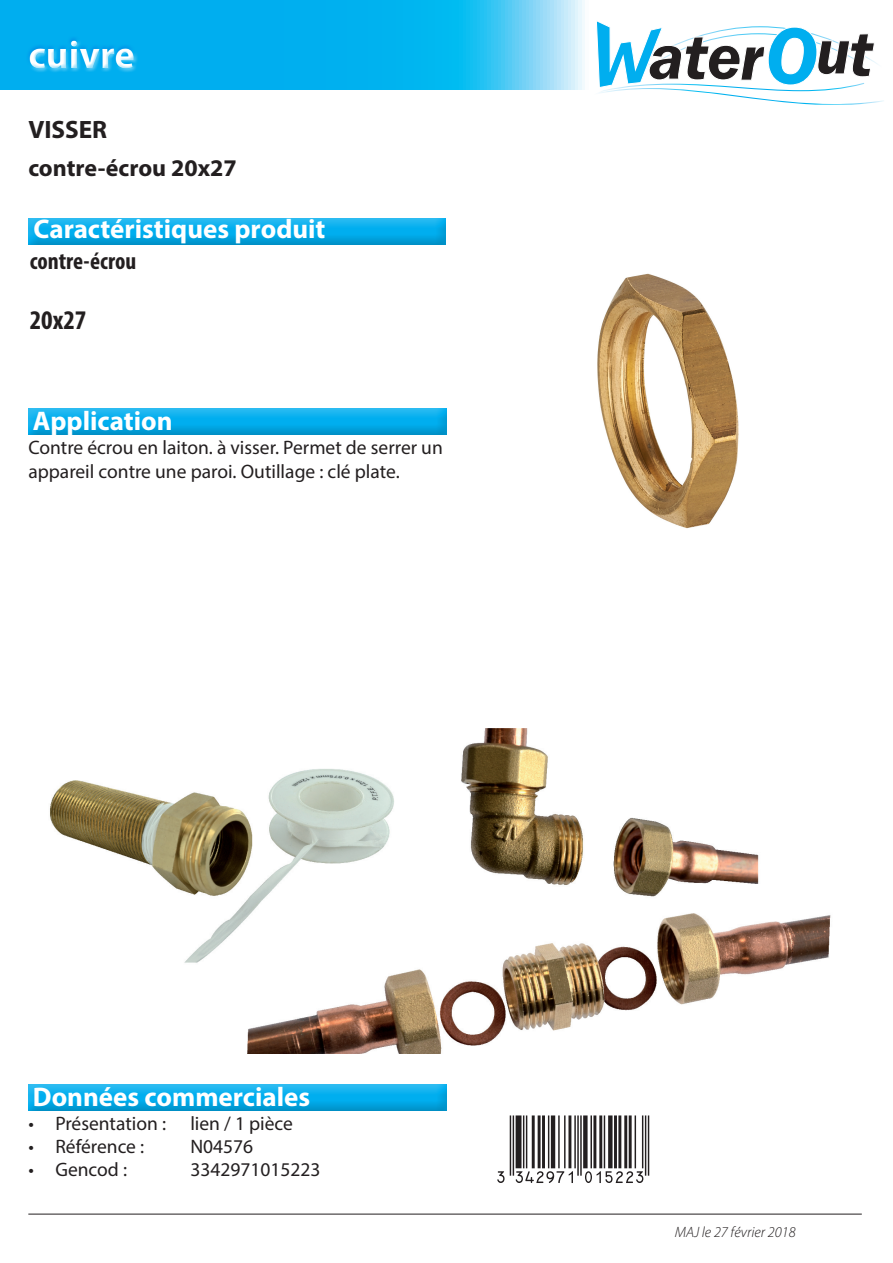
<style>
.page{position:relative;width:893px;height:1263px;background:#fff}
.page>*{position:absolute;margin:0;border:0;box-sizing:border-box;transform-origin:0 0}
.t1{font:700 39px "Myriad Pro";color:#fff}
.t2{font:700 27px "Myriad Pro";color:#fff}
.t3{font:700 condensed 27px "Myriad Pro";color:#231f20}
.t4{font:700 25.2px "Myriad Pro";color:#231f20}
.t5{font:700 24px "Myriad Pro";color:#231f20}
.t6{font:700 condensed 24px "Myriad Pro";color:#231f20}
.t7{font:19.5px/23.4px "Myriad Pro";color:#231f20}
.t8{font:italic 300 15px "Myriad Pro";color:#231f20}
</style>
<div class="page">
<svg style="left:1px;top:1px;width:584px;height:18px;background:#18b7f0"></svg>
<div style="left:26px;top:217px;width:420px;height:30px;background:#231f20;opacity:.75"></div>
<div style="left:0;top:19px;width:609px;height:106px;background:#00aeef;opacity:.75"></div>
<img style="left:597px;top:273px;width:142px;height:256px">
<div style="left:26px;top:407px;width:420px;height:30px;background:#231f20;opacity:.75"></div>
<div style="left:26px;top:1084px;width:420px;height:30px;background:#231f20;opacity:.75"></div>
<hr style="left:28px;top:1214px;width:834px;height:1px;background:#231f20">
<svg style="left:592px;top:20px;width:292px;height:85px"></svg>
<img style="left:50px;top:728px;width:781px;height:325px">
<h1 class="t1" style="left:28px;top:30px;width:108px">cuivre</h1>
<p class="t4" style="left:28px;top:113px;width:80px">VISSER</p>
<p class="t5" style="left:28px;top:153px;width:210px">contre-écrou 20x27</p>
<p class="t2" style="left:34px;top:212px;width:293px">Caractéristiques produit</p>
<p class="t6" style="left:30px;top:246px;width:108px">contre-écrou</p>
<p class="t3" style="left:30px;top:303px;width:58px">20x27</p>
<p class="t2" style="left:33px;top:403px;width:141px">Application</p>
<p class="t7" style="left:28px;top:436px;width:416px">Contre écrou en laiton. à visser. Permet de serrer un appareil contre une paroi. Outillage : clé plate.</p>
<p class="t2" style="left:33px;top:1079px;width:279px">Données commerciales</p>
<p class="t7" style="left:28px;top:1111px;width:266px">• Présentation : lien / 1 pièce</p>
<p class="t7" style="left:28px;top:1134px;width:117px">• Référence :</p>
<p class="t7" style="left:190px;top:1134px;width:64px">N04576</p>
<p class="t7" style="left:28px;top:1158px;width:100px">• Gencod :</p>
<p class="t7" style="left:190px;top:1158px;width:132px">3342971015223</p>
<p class="t8" style="left:675px;top:1223px;width:122px">MAJ le 27 février 2018</p>
</div>
